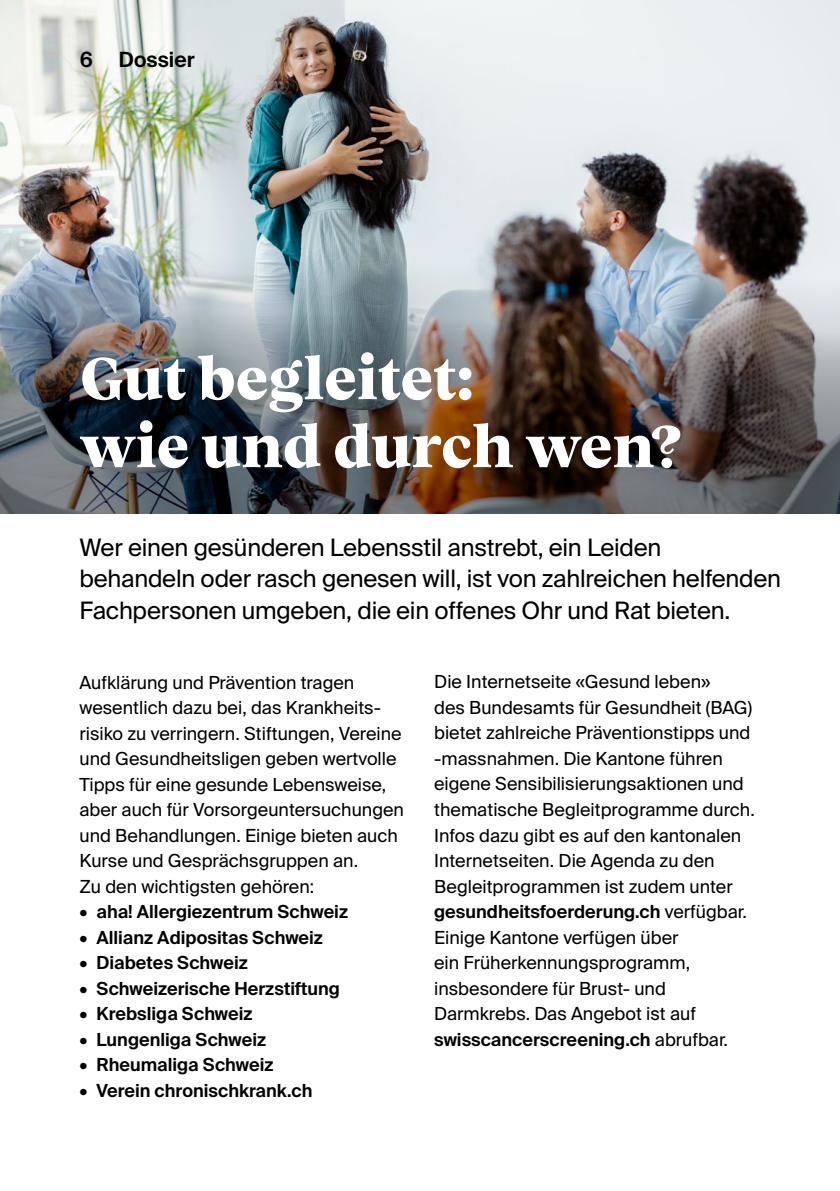
<style>
.page{position:relative;width:840px;height:1191px;background:#fff}
.page>*{position:absolute;margin:0;border:0;box-sizing:border-box;transform-origin:0 0}
.t1{font:800 60px/68px "Vesterbro";letter-spacing:-.01em;color:#fff}
.t2{font:24px/31.2px "Suisse Intl";letter-spacing:-.01em;color:#000}
.t3{font:600 21px "Suisse Intl";color:#000}
.t4{font:18px/25.6px "Suisse Intl";color:#000}
.t5{font:600 18px "Suisse Intl";color:#000}
.s1{font-weight:400}
.s2{font-weight:600}
</style>
<div class="page">
<img style="left:0;top:0;width:839px;height:513px">
<p class="t3" style="left:80px;top:47px;width:15px">6</p>
<p class="t3" style="left:119px;top:47px;width:77px">Dossier</p>
<h1 class="t1" style="left:79px;top:342px;width:604px">Gut begleitet:<br>wie und durch wen?</h1>
<h2 class="t2" style="left:79px;top:532px;width:702px">Wer einen gesünderen Lebensstil anstrebt, ein Leiden behandeln oder rasch genesen will, ist von zahlreichen helfenden<br>Fachpersonen umgeben, die ein offenes Ohr und Rat bieten.</h2>
<p class="t4" style="left:79px;top:669px;width:326px">Aufklärung und Prävention tragen wesentlich dazu bei, das Krankheits&shy;risiko zu verringern. Stiftungen, Vereine und Gesundheitsligen geben wertvolle Tipps für eine gesunde Lebensweise, aber auch für Vorsorgeuntersuchungen und Behandlungen. Einige bieten auch Kurse und Gesprächsgruppen an.<br>Zu den wichtigsten gehören:</p>
<p class="t5" style="left:79px;top:901px;width:270px"><span class="s1">•</span> aha! Allergiezentrum Schweiz</p>
<p class="t5" style="left:79px;top:927px;width:245px"><span class="s1">•</span> Allianz Adipositas Schweiz</p>
<p class="t5" style="left:79px;top:952px;width:170px"><span class="s1">•</span> Diabetes Schweiz</p>
<p class="t5" style="left:79px;top:978px;width:262px"><span class="s1">•</span> Schweizerische Herzstiftung</p>
<p class="t5" style="left:79px;top:1003px;width:174px"><span class="s1">•</span> Krebsliga Schweiz</p>
<p class="t5" style="left:79px;top:1029px;width:188px"><span class="s1">•</span> Lungenliga Schweiz</p>
<p class="t5" style="left:79px;top:1054px;width:195px"><span class="s1">•</span> Rheumaliga Schweiz</p>
<p class="t5" style="left:79px;top:1080px;width:234px"><span class="s1">•</span> Verein chronischkrank.ch</p>
<p class="t4" style="left:434px;top:669px;width:322px">Die Internetseite «Gesund leben»<br>des Bundesamts für Gesundheit (BAG) bietet zahlreiche Präventionstipps und -massnahmen. Die Kantone führen eigene Sensibilisierungsaktionen und thematische Begleitprogramme durch.<br>Infos dazu gibt es auf den kantonalen Internetseiten. Die Agenda zu den Begleitprogrammen ist zudem unter <span class="s2">gesundheitsfoerderung.ch</span> verfügbar.<br>Einige Kantone verfügen über<br>ein Früherkennungsprogramm, insbesondere für Brust- und Darmkrebs. Das Angebot ist auf <span class="s2">swisscancerscreening.ch</span> abrufbar.</p>
</div>
